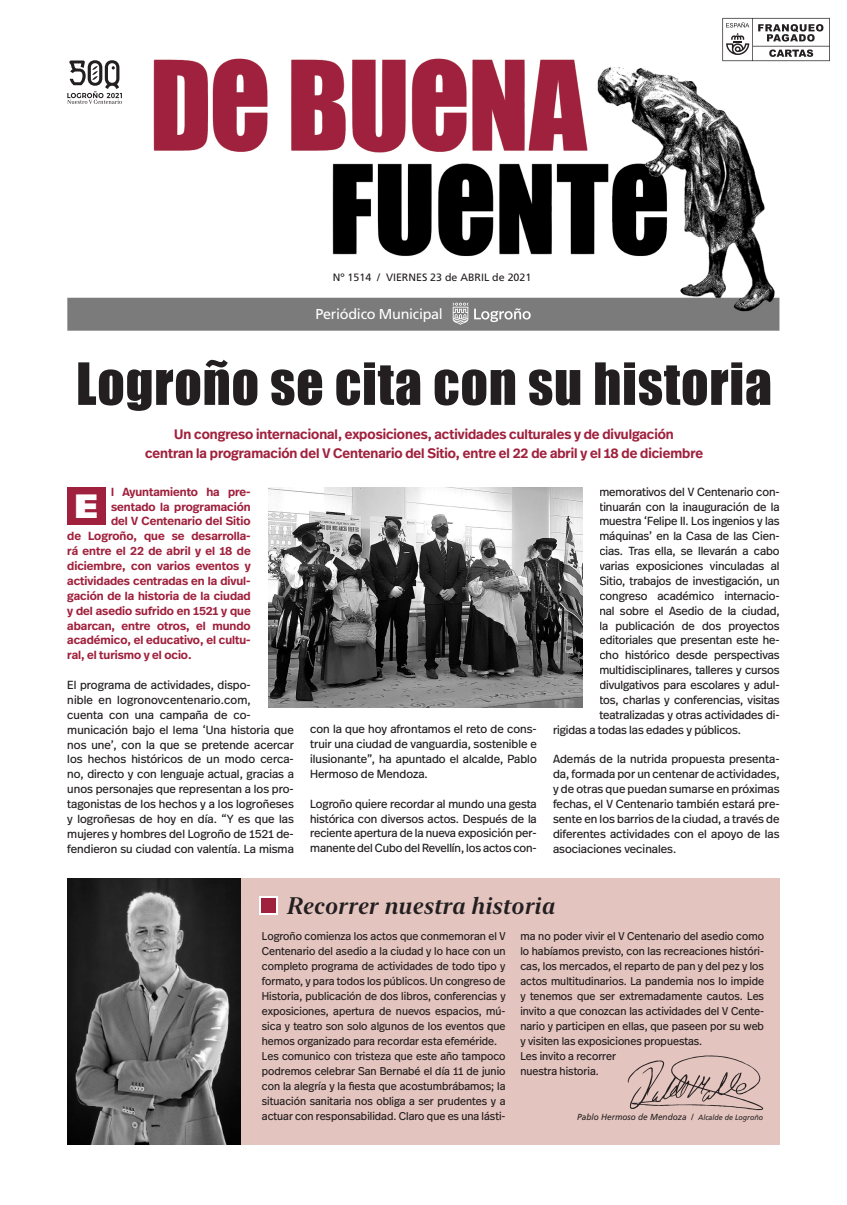
<style>
.page{position:relative;width:847px;height:1205px;background:#fff}
.page>*{position:absolute;margin:0;border:0;box-sizing:border-box;transform-origin:0 0}
.t1{font:53.75px "Impact";letter-spacing:.015em;color:#231f20}
.t2{font:900 33.75px "Frutiger LT Std";color:#fff}
.t3{font:italic 600 23.75px "New York Large";letter-spacing:.01em;color:#231f20}
.t4{font:14.38px "Frutiger LT Std";letter-spacing:-.02em;color:#fff}
.t5{font:600 13.75px "Real Head Pro";color:#a0213d}
.t6{font:11.75px/14.9px "Real Head Pro";letter-spacing:-.005em;color:#231f20;text-align:justify}
.t7{font:600 11.75px "Real Head Pro";color:#a0213d}
.t8{font:11.25px/15px "Real Head Pro";color:#231f20;text-align:justify}
.t9{font:10.62px "Frutiger LT Std";color:#231f20}
.t10{font:italic 8.75px "Frutiger LT Std";color:#231f20;scale:.95 1}
.s1{font-size:7.5px}
</style>
<div class="page">
<div style="left:230px;top:878px;width:550px;height:266px;background:#e4c4be"></div>
<img style="left:67px;top:878px;width:174px;height:266px">
<img style="left:153px;top:58px;width:422px;height:7px">
<svg style="left:627px;top:1055px;width:136px;height:55px"></svg>
<img style="left:67px;top:65px;width:712px;height:266px">
<svg style="left:722px;top:18px;width:108px;height:43px"></svg>
<svg style="left:453px;top:303px;width:15px;height:22px"></svg>
<svg style="left:474px;top:308px;width:57px;height:14px"></svg>
<svg style="left:67px;top:60px;width:55px;height:44px"></svg>
<svg style="left:260px;top:896px;width:18px;height:19px"></svg>
<div style="left:262px;top:898px;width:14px;height:15px;background:#a0213d"></div>
<div style="left:67px;top:487px;width:38px;height:38px;background:#a0213d"></div>
<img style="left:268px;top:487px;width:314px;height:221px">
<p class="t9" style="left:333px;top:271px;width:200px">Nº 1514 / VIERNES 23 de ABRIL de 2021</p>
<p class="t4" style="left:316px;top:305px;width:129px">Periódico Municipal</p>
<p class="t1" style="left:76px;top:342px;width:697px">Logroño se cita con su historia</p>
<p class="t5" style="left:174px;top:425px;width:501px">Un congreso internacional, exposiciones, actividades culturales y de divulgación</p>
<p class="t5" style="left:145px;top:443px;width:559px">centran la programación del V Centenario del Sitio, entre el 22 de abril y el 18 de diciembre</p>
<p class="t7" style="left:111px;top:483px;width:141px">l Ayuntamiento ha pre-</p>
<p class="t7" style="left:111px;top:498px;width:141px">sentado la programación</p>
<p class="t7" style="left:111px;top:513px;width:141px">del V Centenario del Sitio</p>
<p class="t7" style="left:67px;top:528px;width:185px">de Logroño, que se desarrolla-</p>
<p class="t7" style="left:67px;top:542px;width:185px">rá entre el 22 de abril y el 18 de</p>
<p class="t7" style="left:67px;top:557px;width:185px">diciembre, con varios eventos y</p>
<p class="t7" style="left:67px;top:572px;width:185px">actividades centradas en la divul-</p>
<p class="t7" style="left:67px;top:587px;width:185px">gación de la historia de la ciudad</p>
<p class="t7" style="left:67px;top:602px;width:185px">y del asedio sufrido en 1521 y que</p>
<p class="t7" style="left:67px;top:617px;width:185px">abarcan, entre otros, el mundo</p>
<p class="t7" style="left:67px;top:632px;width:185px">académico, el educativo, el cultu-</p>
<p class="t7" style="left:67px;top:647px;width:126px">ral, el turismo y el ocio.</p>
<p class="t6" style="left:67px;top:677px;width:228px;text-align:left">El programa de actividades, dispo-<br>nible en logronovcentenario.com,<br>cuenta con una campaña de co&shy;municación bajo el lema ‘Una historia que nos une’, con la que se pretende acercar los hechos históricos de un modo cerca&shy;no, directo y con lenguaje actual, gracias a unos personajes que representan a los pro&shy;tagonistas de los hechos y a los logroñeses y logroñesas de hoy en día. “Y es que las mujeres y hombres del Logroño de 1521 de&shy;fendieron su ciudad con valentía. La misma</p>
<p class="t2" style="left:75px;top:485px;width:25px">E</p>
<p class="t6" style="left:310px;top:721px;width:228px">con la que hoy afrontamos el reto de cons&shy;truir una ciudad de vanguardia, sostenible e ilusionante”, ha apuntado el alcalde, Pablo Hermoso de Mendoza.</p>
<p class="t6" style="left:310px;top:796px;width:228px">Logroño quiere recordar al mundo una gesta histórica con diversos actos. Después de la reciente apertura de la nueva exposición per&shy;manente del Cubo del Revellín, los actos con-</p>
<p class="t6" style="left:599px;top:484px;width:182px">memorativos del V Centenario con-</p>
<p class="t6" style="left:599px;top:499px;width:182px">tinuarán con la inauguración de la</p>
<p class="t6" style="left:599px;top:513px;width:182px">muestra ‘Felipe II. Los ingenios y las</p>
<p class="t6" style="left:599px;top:528px;width:182px">máquinas’ en la Casa de las Cien-</p>
<p class="t6" style="left:599px;top:543px;width:182px">cias. Tras ella, se llevarán a cabo</p>
<p class="t6" style="left:599px;top:558px;width:182px">varias exposiciones vinculadas al</p>
<p class="t6" style="left:599px;top:573px;width:182px">Sitio, trabajos de investigación, un</p>
<p class="t6" style="left:599px;top:588px;width:182px">congreso académico internacio-</p>
<p class="t6" style="left:599px;top:603px;width:182px">nal sobre el Asedio de la ciudad,</p>
<p class="t6" style="left:599px;top:618px;width:182px">la publicación de dos proyectos</p>
<p class="t6" style="left:599px;top:632px;width:182px">editoriales que presentan este he-</p>
<p class="t6" style="left:599px;top:647px;width:182px">cho histórico desde perspectivas</p>
<p class="t6" style="left:599px;top:662px;width:182px">multidisciplinares, talleres y cursos</p>
<p class="t6" style="left:599px;top:677px;width:182px">divulgativos para escolares y adul-</p>
<p class="t6" style="left:599px;top:692px;width:182px">tos, charlas y conferencias, visitas</p>
<p class="t6" style="left:599px;top:707px;width:182px">teatralizadas y otras actividades di-</p>
<p class="t6" style="left:553px;top:722px;width:189px">rigidas a todas las edades y públicos.</p>
<p class="t6" style="left:553px;top:751px;width:228px">Además de la nutrida propuesta presenta&shy;da, formada por un centenar de actividades, y de otras que puedan sumarse en próximas fechas, el V Centenario también estará pre&shy;sente en los barrios de la ciudad, a través de diferentes actividades con el apoyo de las asociaciones vecinales.</p>
<p class="t3" style="left:286px;top:889px;width:269px">Recorrer nuestra historia</p>
<p class="t8" style="left:262px;top:928px;width:245px">Logroño comienza los actos que conmemoran el V Centenario del asedio a la ciudad y lo hace con un completo programa de actividades de todo tipo y formato, y para todos los públicos. Un congreso de Historia, publicación de dos libros, conferencias y exposiciones, apertura de nuevos espacios, mú&shy;sica y teatro son solo algunos de los eventos que hemos organizado para recordar esta efeméride.</p>
<p class="t8" style="left:262px;top:1048px;width:245px">Les comunico con tristeza que este año tampoco podremos celebrar San Bernabé el día 11 de junio con la alegría y la fiesta que acostumbrábamos; la situación sanitaria nos obliga a ser prudentes y a actuar con responsabilidad. Claro que es una lásti-</p>
<p class="t8" style="left:520px;top:928px;width:245px">ma no poder vivir el V Centenario del asedio como lo habíamos previsto, con las recreaciones históri&shy;cas, los mercados, el reparto de pan y del pez y los actos multitudinarios. La pandemia nos lo impide y tenemos que ser extremadamente cautos. Les invito a que conozcan las actividades del V Cente&shy;nario y participen en ellas, que paseen por su web y visiten las exposiciones propuestas.</p>
<p class="t8" style="left:520px;top:1048px;width:97px">Les invito a recorrer</p>
<p class="t8" style="left:520px;top:1063px;width:80px">nuestra historia.</p>
<p class="t10" style="left:577px;top:1112px;width:197px">Pablo Hermoso de Mendoza / <span class="s1">Alcalde de Logroño</span></p>
</div>
